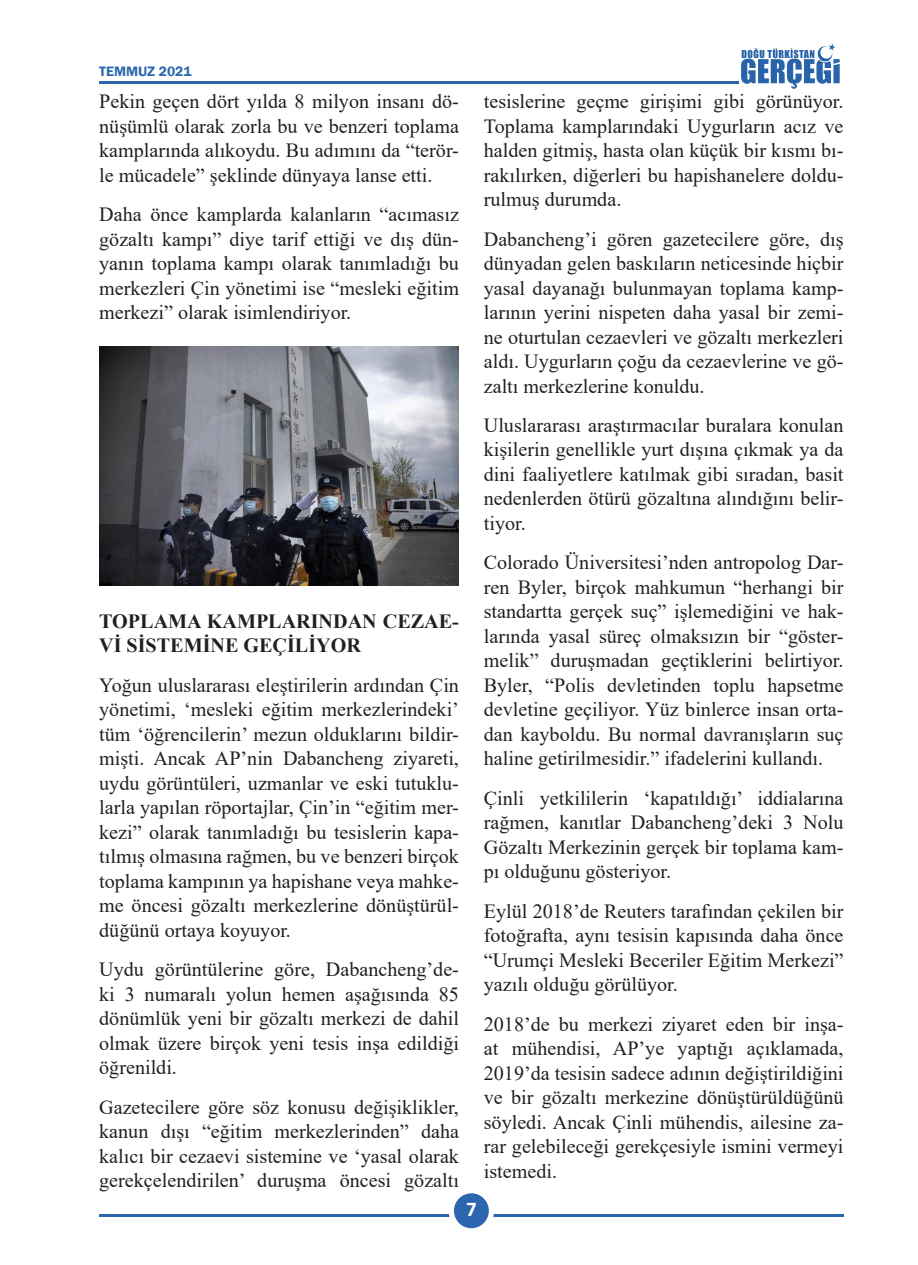
<style>
.page{position:relative;width:918px;height:1265px;background:#fff}
.page>*{position:absolute;margin:0;border:0;box-sizing:border-box;transform-origin:0 0}
.t1{font:700 21px "Calibri";color:#fff}
.METİN{font:20.12px/24.5px "Times New Roman";color:#231f20;text-align:justify}
.METİN-2{font:700 20.12px/24.5px "Times New Roman";color:#231f20}
.t2{font:600 14px "Franklin Gothic";color:#2b66ac}
</style>
<div class="page">
<hr style="left:99px;top:1214px;width:744px;height:2px;background:#2b66ac">
<div style="left:451px;top:1191px;width:40px;height:40px;background:#2b66ae;border-radius:50%"></div>
<div style="left:449px;top:1188px;width:45px;height:45px;border:5px solid #fff;border-radius:50%"></div>
<img style="left:737px;top:43px;width:103px;height:46px">
<hr style="left:99px;top:81px;width:640px;height:2px;background:#2b66ac">
<img style="left:99px;top:346px;width:360px;height:240px">
<p class="t2" style="left:99px;top:63px;width:94px">TEMMUZ 2021</p>
<p class="METİN" style="left:99px;top:89px;width:361px">Pekin geçen dört yılda 8 milyon insanı dö&shy;nüşümlü olarak zorla bu ve benzeri toplama kamplarında alıkoydu. Bu adımını da “terör&shy;le mücadele” şeklinde dünyaya lanse etti.</p>
<p class="METİN" style="left:99px;top:201px;width:361px">Daha önce kamplarda kalanların “acımasız gözaltı kampı” diye tarif ettiği ve dış dün&shy;yanın toplama kampı olarak tanımladığı bu merkezleri Çin yönetimi ise “mesleki eğitim merkezi” olarak isimlendiriyor.</p>
<p class="METİN-2" style="left:99px;top:608px;width:361px">TOPLAMA KAMPLARINDAN CEZAE-<br>Vİ SİSTEMİNE GEÇİLİYOR</p>
<p class="METİN" style="left:99px;top:672px;width:361px">Yoğun uluslararası eleştirilerin ardından Çin yönetimi, ‘mesleki eğitim merkezlerindeki’ tüm ‘öğrencilerin’ mezun olduklarını bildir&shy;mişti. Ancak AP’nin Dabancheng ziyareti, uydu görüntüleri, uzmanlar ve eski tutuklu&shy;larla yapılan röportajlar, Çin’in “eğitim mer&shy;kezi” olarak tanımladığı bu tesislerin kapa&shy;tılmış olmasına rağmen, bu ve benzeri birçok toplama kampının ya hapishane veya mahke&shy;me öncesi gözaltı merkezlerine dönüştürül&shy;düğünü ortaya koyuyor.</p>
<p class="METİN" style="left:99px;top:957px;width:361px">Uydu görüntülerine göre, Dabancheng’de&shy;ki 3 numaralı yolun hemen aşağısında 85 dönümlük yeni bir gözaltı merkezi de dahil olmak üzere birçok yeni tesis inşa edildiği öğrenildi.</p>
<p class="METİN" style="left:99px;top:1094px;width:361px">Gazetecilere göre söz konusu değişiklikler, kanun dışı “eğitim merkezlerinden” daha kalıcı bir cezaevi sistemine ve ‘yasal olarak gerekçelendirilen’ duruşma öncesi gözaltı</p>
<p class="METİN" style="left:484px;top:89px;width:361px">tesislerine geçme girişimi gibi görünüyor.<br>Toplama kamplarındaki Uygurların acız ve halden gitmiş, hasta olan küçük bir kısmı bı&shy;rakılırken, diğerleri bu hapishanelere doldu&shy;rulmuş durumda.</p>
<p class="METİN" style="left:484px;top:226px;width:361px">Dabancheng’i gören gazetecilere göre, dış dünyadan gelen baskıların neticesinde hiçbir yasal dayanağı bulunmayan toplama kamp&shy;larının yerini nispeten daha yasal bir zemi&shy;ne oturtulan cezaevleri ve gözaltı merkezleri aldı. Uygurların çoğu da cezaevlerine ve gö&shy;zaltı merkezlerine konuldu.</p>
<p class="METİN" style="left:484px;top:412px;width:361px">Uluslararası araştırmacılar buralara konulan kişilerin genellikle yurt dışına çıkmak ya da dini faaliyetlere katılmak gibi sıradan, basit nedenlerden ötürü gözaltına alındığını belir&shy;tiyor.</p>
<p class="METİN" style="left:484px;top:550px;width:361px">Colorado Üniversitesi’nden antropolog Dar&shy;ren Byler, birçok mahkumun “herhangi bir standartta gerçek suç” işlemediğini ve hak&shy;larında yasal süreç olmaksızın bir “göster&shy;melik” duruşmadan geçtiklerini belirtiyor.<br>Byler, “Polis devletinden toplu hapsetme devletine geçiliyor. Yüz binlerce insan orta&shy;dan kayboldu. Bu normal davranışların suç haline getirilmesidir.” ifadelerini kullandı.</p>
<p class="METİN" style="left:484px;top:785px;width:361px">Çinli yetkililerin ‘kapatıldığı’ iddialarına rağmen, kanıtlar Dabancheng’deki 3 Nolu Gözaltı Merkezinin gerçek bir toplama kam&shy;pı olduğunu gösteriyor.</p>
<p class="METİN" style="left:484px;top:898px;width:361px">Eylül 2018’de Reuters tarafından çekilen bir fotoğrafta, aynı tesisin kapısında daha önce “Urumçi Mesleki Beceriler Eğitim Merkezi” yazılı olduğu görülüyor.</p>
<p class="METİN" style="left:484px;top:1011px;width:361px">2018’de bu merkezi ziyaret eden bir inşa&shy;at mühendisi, AP’ye yaptığı açıklamada, 2019’da tesisin sadece adının değiştirildiğini ve bir gözaltı merkezine dönüştürüldüğünü söyledi. Ancak Çinli mühendis, ailesine za&shy;rar gelebileceği gerekçesiyle ismini vermeyi istemedi.</p>
<p class="t1" style="left:466px;top:1194px;width:12px">7</p>
</div>
